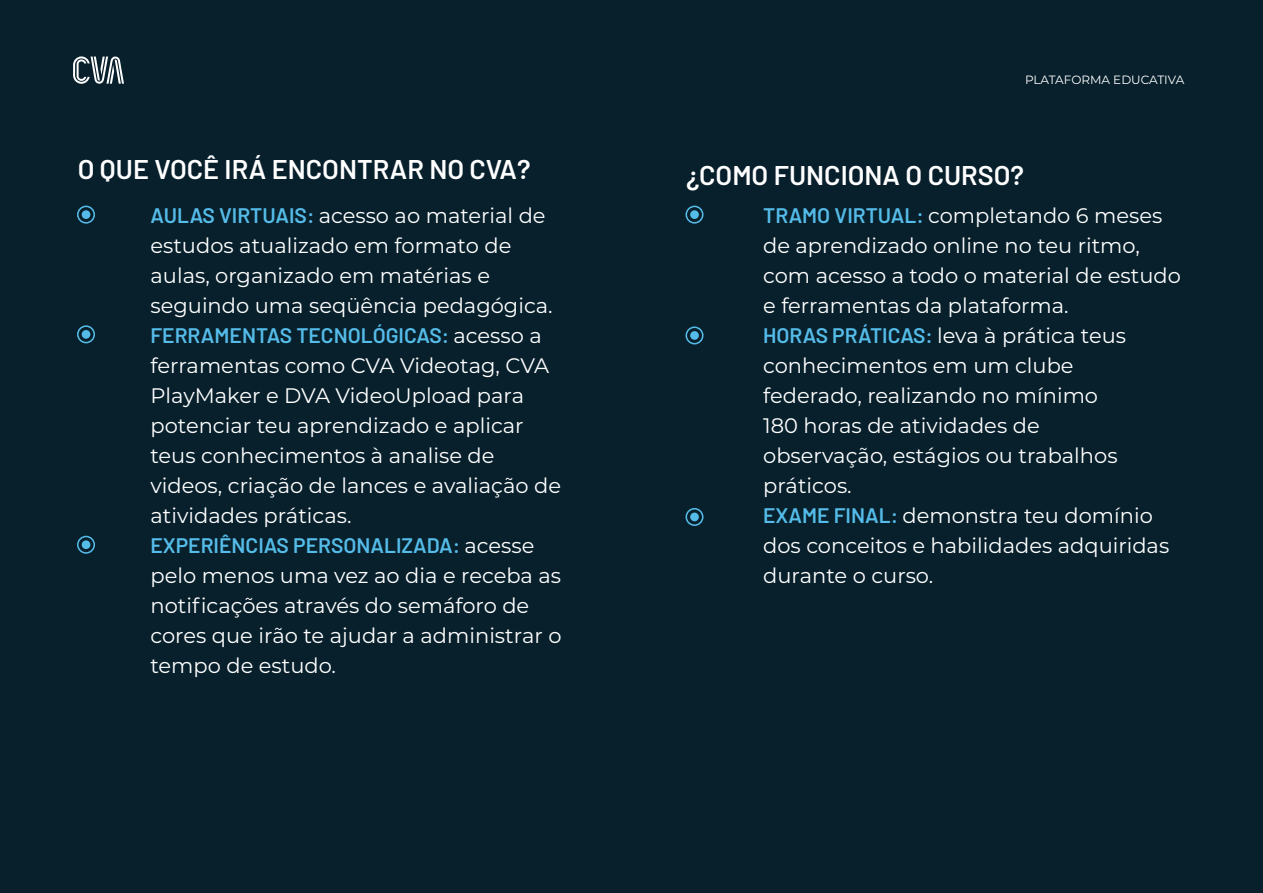
<style>
.page{position:relative;width:1263px;height:893px;background:#07202c}
.page>*{position:absolute;margin:0;border:0;box-sizing:border-box;transform-origin:0 0}
.t1{font:600 27px "Barlow";color:#fff}
.t2{font:21px/30px "Montserrat";color:#fff}
.t3{font:600 21px "Barlow";color:#55bce9}
.t4{font:12px "Montserrat";color:#fff}
.s1{font-family:"Barlow";font-weight:600;color:#55bce9}
.s2{font-family:"Montserrat";font-weight:400;color:#fff}
</style>
<div class="page">
<div style="left:77px;top:206px;width:18px;height:18px;border:2px solid #55bce9;border-radius:50%"></div>
<div style="left:82px;top:210px;width:8px;height:9px;background:#55bce9;border-radius:50%"></div>
<div style="left:77px;top:325px;width:18px;height:18px;border:2px solid #55bce9;border-radius:50%"></div>
<div style="left:82px;top:330px;width:8px;height:9px;background:#55bce9;border-radius:50%"></div>
<div style="left:77px;top:536px;width:18px;height:18px;border:2px solid #55bce9;border-radius:50%"></div>
<div style="left:82px;top:540px;width:8px;height:9px;background:#55bce9;border-radius:50%"></div>
<svg style="left:73px;top:56px;width:51px;height:28px"></svg>
<div style="left:685px;top:206px;width:18px;height:18px;border:2px solid #55bce9;border-radius:50%"></div>
<div style="left:690px;top:210px;width:9px;height:9px;background:#55bce9;border-radius:50%"></div>
<div style="left:685px;top:326px;width:18px;height:18px;border:2px solid #55bce9;border-radius:50%"></div>
<div style="left:690px;top:331px;width:9px;height:9px;background:#55bce9;border-radius:50%"></div>
<div style="left:685px;top:508px;width:18px;height:18px;border:2px solid #55bce9;border-radius:50%"></div>
<div style="left:690px;top:513px;width:9px;height:8px;background:#55bce9;border-radius:50%"></div>
<p class="t1" style="left:78px;top:149px;width:454px">O QUE VOCÊ IRÁ ENCONTRAR NO CVA?</p>
<p class="t2" style="left:150px;top:200px;width:404px"><span class="s1">AULAS VIRTUAIS:</span> acesso ao material de estudos atualizado em formato de aulas, organizado em matérias e seguindo uma seqüência pedagógica.</p>
<p class="t3" style="left:150px;top:320px;width:393px">FERRAMENTAS TECNOLÓGICAS: <span class="s2">acesso a</span></p>
<p class="t2" style="left:150px;top:350px;width:412px">ferramentas como CVA Videotag, CVA PlayMaker e DVA VideoUpload para potenciar teu aprendizado e aplicar teus conhecimentos à analise de videos, criação de lances e avaliação de atividades práticas.</p>
<p class="t3" style="left:150px;top:530px;width:385px">EXPERIÊNCIAS PERSONALIZADA: <span class="s2">acesse</span></p>
<p class="t2" style="left:150px;top:560px;width:412px">pelo menos uma vez ao dia e receba as notificações através do semáforo de cores que irão te ajudar a administrar o tempo de estudo.</p>
<p class="t4" style="left:1025px;top:71px;width:161px">PLATAFORMA EDUCATIVA</p>
<p class="t1" style="left:686px;top:155px;width:339px">¿COMO FUNCIONA O CURSO?</p>
<p class="t2" style="left:763px;top:200px;width:419px"><span class="s1">TRAMO VIRTUAL:</span> completando 6 meses de aprendizado online no teu ritmo, com acesso a todo o material de estudo e ferramentas da plataforma.<br><span class="s1">HORAS PRÁTICAS:</span> leva à prática teus conhecimentos em um clube<br>federado, realizando no mínimo<br>180 horas de atividades de<br>observação, estágios ou trabalhos práticos.<br><span class="s1">EXAME FINAL:</span> demonstra teu domínio dos conceitos e habilidades adquiridas durante o curso.</p>
</div>
